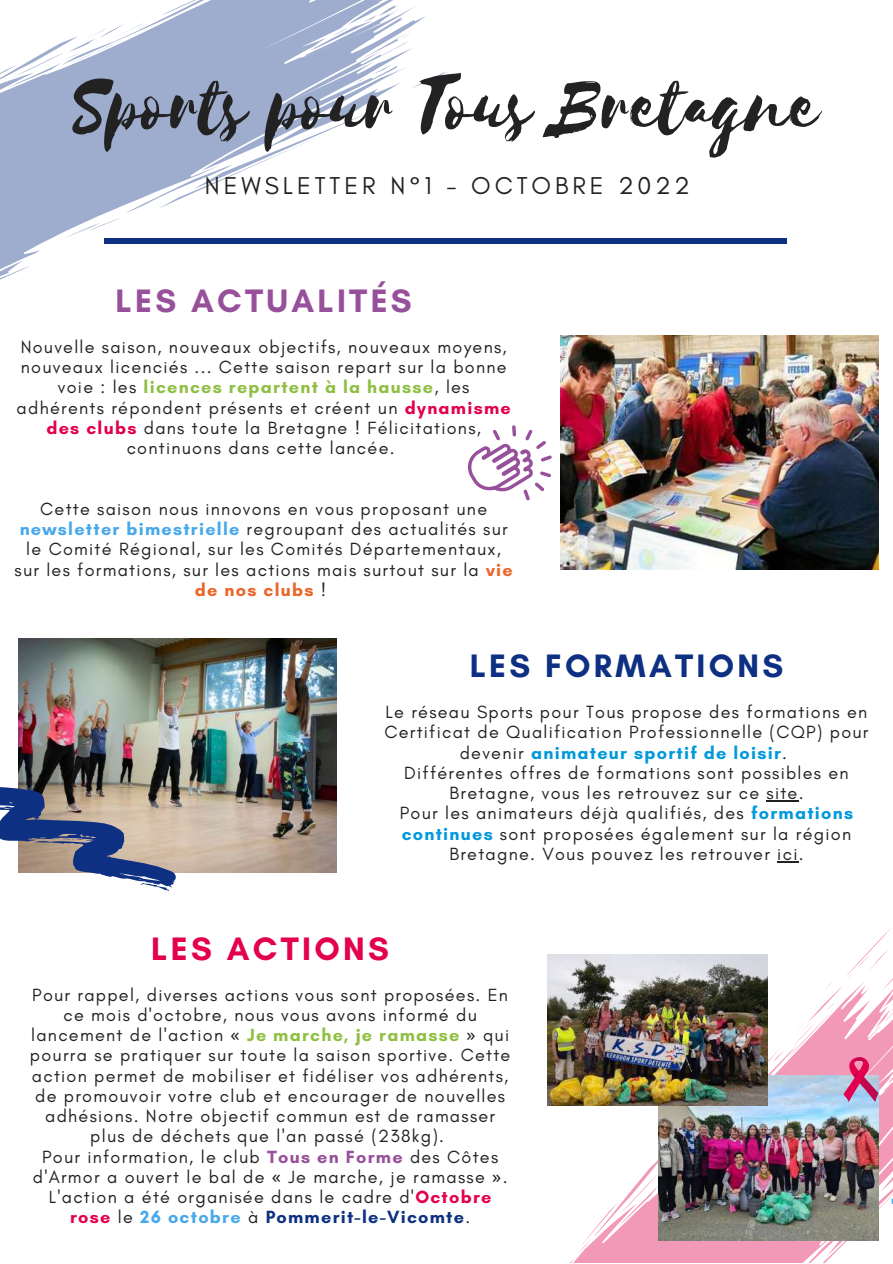
<style>
.page{position:relative;width:893px;height:1264px;background:#fff}
.page>*{position:absolute;margin:0;border:0;box-sizing:border-box;transform-origin:0 0}
.t1{font:86.4px "Selima";color:#222}
.t2{font:700 33px "Glacial Indifference";letter-spacing:.1em;color:#97509a}
.t3{font:700 33px "Glacial Indifference";letter-spacing:.1em;color:#0e3083}
.t4{font:700 33px "Glacial Indifference";letter-spacing:.1em;color:#e3004f}
.t5{font:24.75px "Glacial Indifference";letter-spacing:.16em;color:#222}
.t6{font:18px/20.2px "Glacial Indifference";letter-spacing:.07em;color:#222;text-align:center}
.s1{font-weight:700;color:#8fc043}
.s2{font-weight:700;color:#e3004f}
.s3{font-weight:700;color:#47a8ea}
.s4{font-weight:700;color:#ec6528}
.s5{font-weight:700;color:#0099dc}
.s6{font-family:"Noto Sans"}
.s7{font-weight:700;color:#97509a}
.s8{font-weight:700;color:#0e3083}
</style>
<div class="page">
<svg style="left:0;top:273px;width:15px;height:7px"></svg>
<svg style="left:0;top:239px;width:105px;height:34px"></svg>
<svg style="left:0;top:0;width:447px;height:239px"></svg>
<img style="left:18px;top:639px;width:318px;height:233px">
<svg style="left:0;top:755px;width:187px;height:137px"></svg>
<div style="left:105px;top:238px;width:682px;height:6px;background:#0e3083"></div>
<svg style="left:468px;top:425px;width:83px;height:75px"></svg>
<img style="left:547px;top:927px;width:345px;height:335px">
<hr style="left:766px;top:800px;width:32px;height:1px;background:#222">
<svg style="left:777px;top:861px;width:21px;height:1px"></svg>
<img style="left:560px;top:336px;width:318px;height:233px">
<h1 class="t1" style="left:75px;top:59px;width:746px">Sports pour Tous Bretagne</h1>
<h3 class="t5" style="left:205px;top:170px;width:486px">NEWSLETTER N°1 - OCTOBRE 2022</h3>
<h2 class="t2" style="left:116px;top:280px;width:298px">LES ACTUALITÉS</h2>
<p class="t6" style="left:17px;top:336px;width:495px">Nouvelle saison, nouveaux objectifs, nouveaux moyens, nouveaux licenciés ... Cette saison repart sur la bonne voie : les <span class="s1">licences repartent à la hausse</span>, les adhérents répondent présents et créent un <span class="s2">dynamisme des clubs</span> dans toute la Bretagne ! Félicitations, continuons dans cette lancée.</p>
<p class="t6" style="left:15px;top:498px;width:500px">Cette saison nous innovons en vous proposant une <span class="s3">newsletter bimestrielle</span> regroupant des actualités sur le Comité Régional, sur les Comités Départementaux, sur les formations, sur les actions mais surtout sur la <span class="s4">vie de nos clubs</span> !</p>
<h2 class="t3" style="left:469px;top:645px;width:315px">LES FORMATIONS</h2>
<p class="t6" style="left:384px;top:701px;width:485px">Le réseau Sports pour Tous propose des formations en Certificat de Qualification Professionnelle (CQP) pour devenir <span class="s5">animateur sportif de loisir</span>.<br>Différentes offres de formations sont possibles en Bretagne, vous les retrouvez sur ce site.<br>Pour les animateurs déjà qualifiés, des <span class="s5">formations continues</span> sont proposées également sur la région Bretagne. Vous pouvez les retrouver ici.</p>
<h2 class="t4" style="left:151px;top:928px;width:239px">LES ACTIONS</h2>
<p class="t6" style="left:30px;top:984px;width:482px">Pour rappel, diverses actions vous sont proposées. En ce mois d'octobre, nous vous avons informé du lancement de l'action <span class="s6">«</span> <span class="s1">Je marche, je ramasse</span> <span class="s6">»</span> qui pourra se pratiquer sur toute la saison sportive. Cette action permet de mobiliser et fidéliser vos adhérents, de promouvoir votre club et encourager de nouvelles adhésions. Notre objectif commun est de ramasser plus de déchets que l'an passé (238kg).<br>Pour information, le club <span class="s7">Tous en Forme</span> des Côtes d'Armor a ouvert le bal de <span class="s6">«</span> Je marche, je ramasse <span class="s6">»</span>.<br>L'action a été organisée dans le cadre d'<span class="s2">Octobre rose</span> le <span class="s3">26 octobre</span> à <span class="s8">Pommerit-le-Vicomte</span>.</p>
</div>
